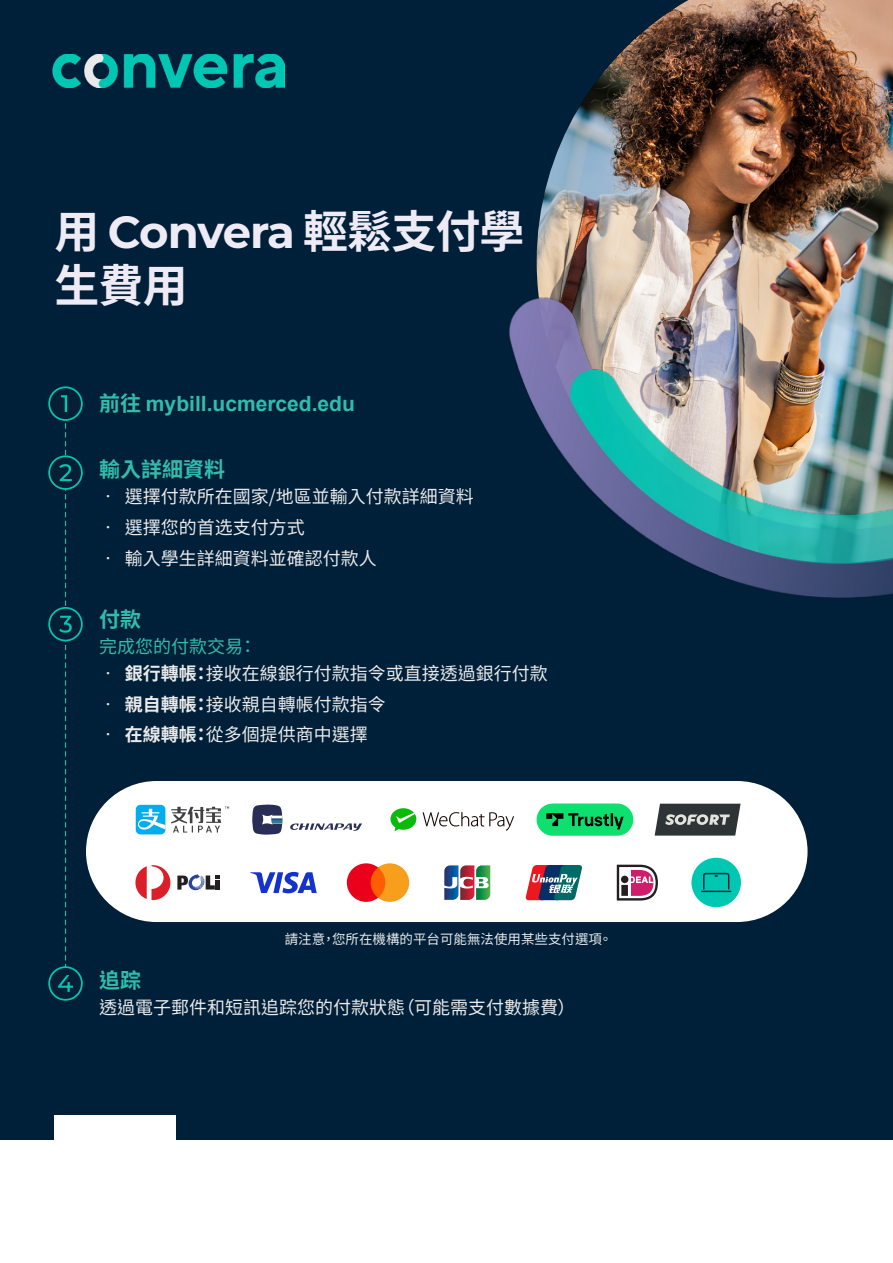
<style>
.page{position:relative;width:893px;height:1263px;background:#fff}
.page>*{position:absolute;margin:0;border:0;box-sizing:border-box;transform-origin:0 0}
.t1{font:700 45px "Montserrat";letter-spacing:-.03em;color:#eeebf5}
.t2{font:700 45px "Noto Sans CJ Ktc";color:#eeebf5}
.t3{font:700 21px "Arial";color:#32bcad}
.t4{font:700 21px "Noto Sans CJ Ktc";color:#32bcad}
.t5{font:18px "Noto Sans CJ Ktc";color:#eaeaea}
.t6{font:18px "Noto Sans CJ Ktc";color:#32bcad}
.t7{font:13.5px "Noto Sans CJ Ktc";color:#eaeaea}
.s1{font-family:"Noto Sans CJ Ktc"}
.s2{font-weight:700}
</style>
<div class="page">
<div style="left:0;top:0;width:893px;height:1151px;background:#001f38"></div>
<div style="left:0;top:1140px;width:893px;height:123px;background:#fff"></div>
<div style="left:86px;top:781px;width:721px;height:141px;background:#fff;border-radius:70px"></div>
<div style="left:136px;top:805px;width:29px;height:29px;background:#00aded;border-radius:5px"></div>
<svg style="left:138px;top:809px;width:27px;height:20px"></svg>
<svg style="left:171px;top:806px;width:58px;height:26px"></svg>
<svg style="left:290px;top:823px;width:72px;height:8px"></svg>
<svg style="left:252px;top:804px;width:31px;height:31px"></svg>
<svg style="left:617px;top:865px;width:41px;height:35px"></svg>
<svg style="left:444px;top:865px;width:47px;height:35px"></svg>
<svg style="left:347px;top:863px;width:62px;height:39px;background:#f56e3d"></svg>
<svg style="left:177px;top:874px;width:43px;height:16px"></svg>
<svg style="left:135px;top:865px;width:35px;height:35px"></svg>
<svg style="left:655px;top:833px;width:81px;height:3px"></svg>
<div style="left:537px;top:803px;width:96px;height:33px;background:#0de06e;border-radius:16px"></div>
<svg style="left:525px;top:865px;width:57px;height:35px"></svg>
<svg style="left:250px;top:872px;width:67px;height:21px"></svg>
<svg style="left:390px;top:808px;width:26px;height:23px"></svg>
<svg style="left:423px;top:812px;width:82px;height:15px"></svg>
<div style="left:691px;top:858px;width:50px;height:49px;background:#00c7b2;border-radius:50%"></div>
<svg style="left:703px;top:873px;width:26px;height:17px"></svg>
<hr style="left:701px;top:891px;width:30px;height:1px;background:#001f38">
<svg style="left:48px;top:386px;width:35px;height:615px"></svg>
<img style="left:53px;top:54px;width:231px;height:33px">
<div style="left:54px;top:1115px;width:121px;height:121px;background:#fff"></div>
<img style="left:505px;top:0;width:388px;height:833px">
<h1 class="t1" style="left:54px;top:202px;width:472px"><span class="s1">用</span> Convera <span class="s1">輕鬆支付學</span></h1>
<h1 class="t2" style="left:54px;top:260px;width:135px">生費用</h1>
<p class="t3" style="left:99px;top:388px;width:257px"><span class="s1">前往</span> mybill.ucmerced.edu</p>
<p class="t4" style="left:99px;top:457px;width:127px">輸入詳細資料</p>
<p class="t5" style="left:99px;top:486px;width:376px">• 選擇付款所在國家/地區並輸入付款詳細資料</p>
<p class="t5" style="left:99px;top:517px;width:207px">• 選擇您的首选支付方式</p>
<p class="t5" style="left:99px;top:548px;width:279px">• 輸入學生詳細資料並確認付款人</p>
<p class="t4" style="left:99px;top:607px;width:43px">付款</p>
<p class="t6" style="left:99px;top:637px;width:159px">完成您的付款交易：</p>
<p class="t5" style="left:99px;top:663px;width:450px">• <span class="s2">銀行轉帳：</span>接收在線銀行付款指令或直接透過銀行付款</p>
<p class="t5" style="left:99px;top:694px;width:288px">• <span class="s2">親自轉帳：</span>接收親自轉帳付款指令</p>
<p class="t5" style="left:99px;top:725px;width:270px">• <span class="s2">在線轉帳：</span>從多個提供商中選擇</p>
<p class="t7" style="left:285px;top:932px;width:329px">請注意，您所在機構的平台可能無法使用某些支付選項。</p>
<p class="t4" style="left:99px;top:968px;width:43px">追踪</p>
<p class="t5" style="left:99px;top:998px;width:478px">透過電子郵件和短訊追踪您的付款狀態（可能需支付數據費）</p>
</div>
